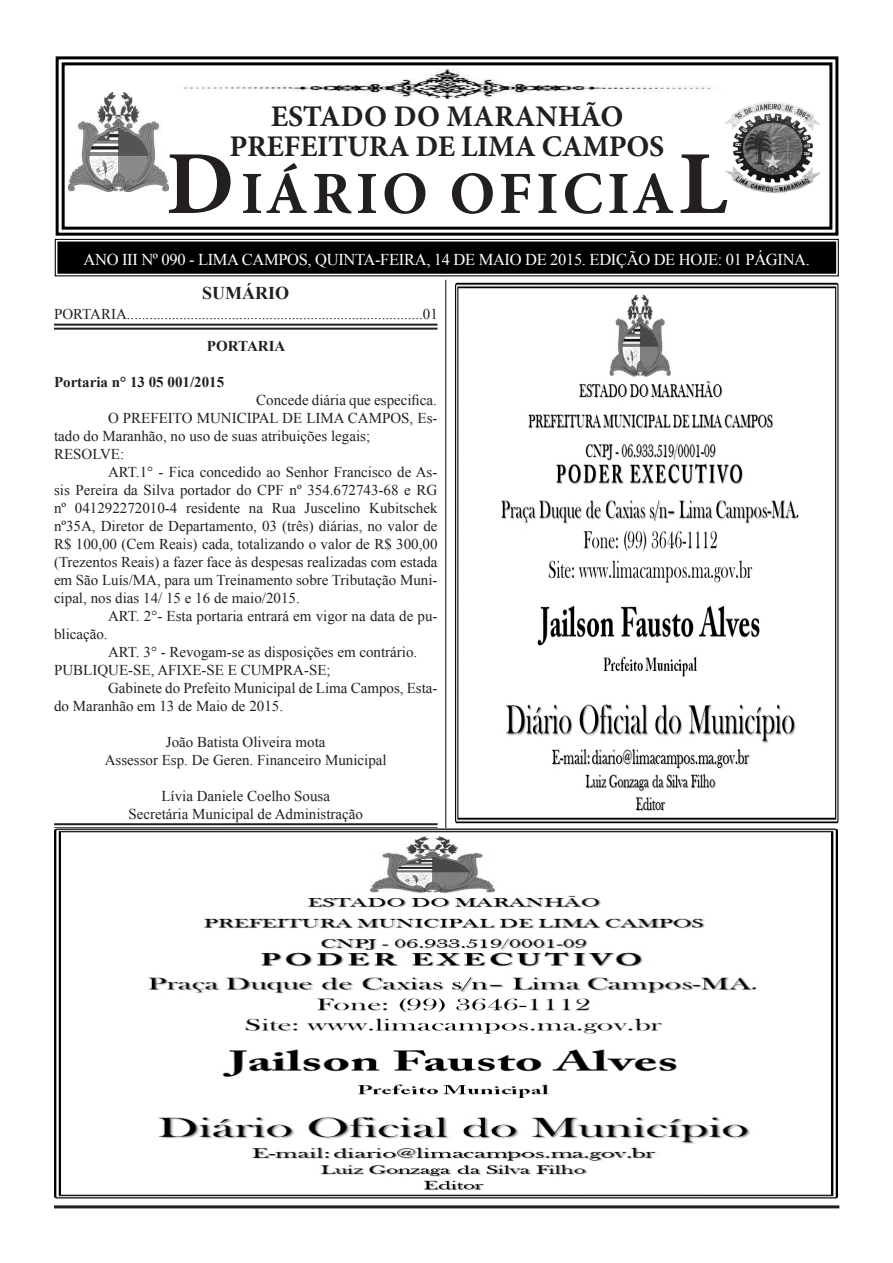
<style>
.page{position:relative;width:893px;height:1263px;background:#fff}
.page>*{position:absolute;margin:0;border:0;box-sizing:border-box;transform-origin:0 0}
.t1{font:700 60px "Minion Pro";letter-spacing:.06em;color:#231f20}
.t2{font:700 30px "Minion Pro";letter-spacing:-.01em;color:#231f20}
.t3{font:700 18px "Times New Roman";color:#231f20}
.t4{font:16.5px "Times New Roman";letter-spacing:-.02em;color:#fff}
.t5{font:15px/18px "Times New Roman";color:#231f20}
.t6{font:700 15px "Times New Roman";color:#231f20}
.s1{font-size:90px}
</style>
<div class="page">
<svg style="left:55px;top:56px;width:784px;height:180px"></svg>
<div style="left:62px;top:62px;width:770px;height:168px;border:3px solid #000"></div>
<svg style="left:54px;top:238px;width:785px;height:39px;background:#242424"></svg>
<div style="left:57px;top:241px;width:779px;height:33px;border:2px solid #000"></div>
<div style="left:61px;top:245px;width:771px;height:25px;border:1px solid #000"></div>
<img style="left:717px;top:97px;width:108px;height:103px">
<hr style="left:54px;top:1205px;width:785px;height:3px;background:#231f20">
<img style="left:68px;top:93px;width:101px;height:98px">
<img style="left:170px;top:69px;width:552px;height:30px">
<hr style="left:54px;top:324px;width:383px;height:2px;background:#231f20">
<hr style="left:54px;top:328px;width:383px;height:2px;background:#231f20">
<hr style="left:445px;top:280px;width:1px;height:918px;background:#231f20">
<hr style="left:54px;top:823px;width:384px;height:2px;background:#231f20">
<hr style="left:54px;top:827px;width:384px;height:2px;background:#231f20">
<img style="left:54px;top:828px;width:784px;height:371px">
<img style="left:455px;top:283px;width:384px;height:540px">
<p class="t2" style="left:271px;top:95px;width:354px">ESTADO DO MARANHÃO</p>
<p class="t2" style="left:230px;top:125px;width:436px">PREFEITURA DE LIMA CAMPOS</p>
<p class="t1" style="left:166px;top:151px;width:563px"><span class="s1">D</span>IÁRIO OFICIA<span class="s1">L</span></p>
<p class="t4" style="left:84px;top:249px;width:728px">ANO III Nº 090 - LIMA CAMPOS, QUINTA-FEIRA, 14 DE MAIO DE 2015. EDIÇÃO DE HOJE: 01 PÁGINA.</p>
<p class="t3" style="left:202px;top:280px;width:88px">SUMÁRIO</p>
<p class="t5" style="left:54px;top:304px;width:385px">PORTARIA...............................................................................01</p>
<p class="t6" style="left:207px;top:336px;width:80px">PORTARIA</p>
<p class="t6" style="left:54px;top:372px;width:172px">Portaria n° 13 05 001/2015</p>
<p class="t5" style="left:256px;top:391px;width:182px">Concede diária que especifica.</p>
<p class="t5" style="left:54px;top:409px;width:385px;text-indent:54px">O PREFEITO MUNICIPAL DE LIMA CAMPOS, Es&shy;tado do Maranhão, no uso de suas atribuições legais;</p>
<p class="t5" style="left:54px;top:445px;width:72px">RESOLVE:</p>
<p class="t5" style="left:54px;top:463px;width:385px;text-align:justify;text-indent:54px">ART.1° - Fica concedido ao Senhor Francisco de As&shy;sis Pereira da Silva portador do CPF nº 354.672743-68 e RG nº 041292272010-4 residente na Rua Juscelino Kubitschek nº35A, Diretor de Departamento, 03 (três) diárias, no valor de R$ 100,00 (Cem Reais) cada, totalizando o valor de R$ 300,00 (Trezentos Reais) a fazer face às despesas realizadas com estada em São Luís/MA, para um Treinamento sobre Tributação Muni&shy;cipal, nos dias 14/ 15 e 16 de maio/2015.</p>
<p class="t5" style="left:108px;top:607px;width:331px">ART. 2°- Esta portaria entrará em vigor na data de pu-</p>
<p class="t5" style="left:54px;top:625px;width:55px">blicação.</p>
<p class="t5" style="left:108px;top:643px;width:311px">ART. 3° - Revogam-se as disposições em contrário.</p>
<p class="t5" style="left:54px;top:661px;width:278px">PUBLIQUE-SE, AFIXE-SE E CUMPRA-SE;</p>
<p class="t5" style="left:54px;top:679px;width:385px;text-indent:54px">Gabinete do Prefeito Municipal de Lima Campos, Esta&shy;do Maranhão em 13 de Maio de 2015.</p>
<p class="t5" style="left:166px;top:733px;width:161px">João Batista Oliveira mota</p>
<p class="t5" style="left:105px;top:751px;width:284px">Assessor Esp. De Geren. Financeiro Municipal</p>
<p class="t5" style="left:161px;top:787px;width:170px">Lívia Daniele Coelho Sousa</p>
<p class="t5" style="left:128px;top:805px;width:236px">Secretária Municipal de Administração</p>
</div>
